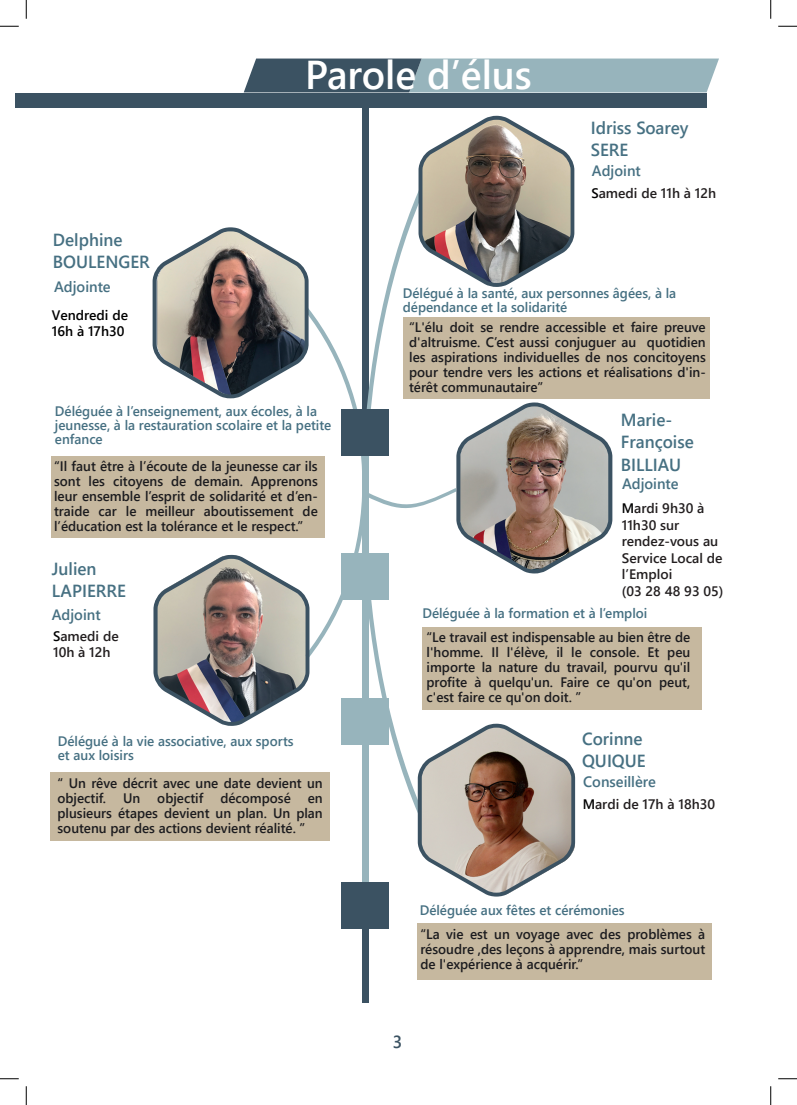
<style>
.page{position:relative;width:797px;height:1105px;background:#fff}
.page>*{position:absolute;margin:0;border:0;box-sizing:border-box;transform-origin:0 0}
.t1{font:600 40.25px "Segoe UI";color:#fff}
.t2{font:600 17.5px/22.5px "Segoe UI";color:#467082}
.t3{font:600 17.5px "Segoe UI";color:#3b5262}
.t4{font:600 15px "Segoe UI";color:#467082}
.t5{font:600 13.75px/15px "Segoe UI";color:#1c1c1f;text-align:justify}
.t6{font:600 13.75px/13.8px "Segoe UI";color:#467082}
.t7{font:600 13.75px/16.5px "Segoe UI";color:#231f20}
.t8{font:600 13.75px/16.5px "Segoe UI";color:#000}
.s1{color:#000}
</style>
<div class="page">
<div style="left:422px;top:627px;width:279px;height:83px;background:#c6b89f"></div>
<div style="left:51px;top:772px;width:279px;height:69px;background:#c6b89f"></div>
<div style="left:362px;top:108px;width:6px;height:321px;background:#3b5262"></div>
<div style="left:16px;top:94px;width:691px;height:14px;background:#3b5262"></div>
<svg style="left:244px;top:59px;width:475px;height:33px;background:#79939e"></svg>
<div style="left:362px;top:878px;width:6px;height:125px;background:#3b5262"></div>
<div style="left:341px;top:882px;width:48px;height:47px;background:#3b5262"></div>
<svg style="left:153px;top:116px;width:459px;height:780px"></svg>
<div style="left:418px;top:923px;width:293px;height:57px;background:#c6b89f"></div>
<div style="left:51px;top:456px;width:273px;height:82px;background:#c6b89f"></div>
<div style="left:403px;top:317px;width:307px;height:82px;background:#c6b89f"></div>
<svg style="left:0;top:25px;width:19px;height:2px"></svg>
<svg style="left:778px;top:25px;width:19px;height:2px"></svg>
<svg style="left:0;top:1078px;width:19px;height:1px"></svg>
<svg style="left:778px;top:1078px;width:19px;height:1px"></svg>
<svg style="left:25px;top:0;width:2px;height:19px"></svg>
<svg style="left:25px;top:1086px;width:2px;height:19px"></svg>
<svg style="left:770px;top:0;width:1px;height:19px"></svg>
<svg style="left:770px;top:1086px;width:1px;height:19px"></svg>
<p class="t2" style="left:53px;top:227px;width:98px">Delphine<br>BOULENGER</p>
<p class="t4" style="left:54px;top:272px;width:58px">Adjointe</p>
<p class="t8" style="left:52px;top:305px;width:78px">Vendredi de<br>16h à 17h30</p>
<h1 class="t1" style="left:305px;top:37px;width:228px">Parole d’élus</h1>
<p class="t2" style="left:591px;top:115px;width:99px">Idriss Soarey<br>SERE</p>
<p class="t4" style="left:592px;top:157px;width:50px">Adjoint</p>
<p class="t7" style="left:591px;top:184px;width:126px"><span class="s1">S</span>amedi de 11h à 12h</p>
<p class="t6" style="left:403px;top:285px;width:275px">Délégué à la santé, aux personnes âgées, à la dépendance et la solidarité</p>
<p class="t5" style="left:409px;top:318px;width:298px">“L'élu doit se rendre accessible et faire preuve d'altruisme. C’est aussi conjuguer au quotidien les aspirations individuelles de nos concitoyens pour tendre vers les actions et réalisations d'in&shy;térêt communautaire”</p>
<p class="t6" style="left:55px;top:403px;width:278px">Déléguée à l’enseignement, aux écoles, à la jeunesse, à la restauration scolaire et la petite enfance</p>
<p class="t5" style="left:54px;top:458px;width:265px">“Il faut être à l’écoute de la jeunesse car ils sont les citoyens de demain. Apprenons leur ensemble l’esprit de solidarité et d’en&shy;traide car le meilleur aboutissement de l’éducation est la tolérance et le respect.”</p>
<p class="t2" style="left:52px;top:556px;width:76px">Julien<br>LAPIERRE</p>
<p class="t4" style="left:52px;top:600px;width:50px">Adjoint</p>
<p class="t7" style="left:53px;top:626px;width:67px"><span class="s1">S</span>amedi de<br>10h à 12h</p>
<p class="t6" style="left:58px;top:733px;width:237px">Délégué à la vie associative, aux sports et aux loisirs</p>
<p class="t5" style="left:58px;top:774px;width:267px">“ Un rêve décrit avec une date devient un objectif. Un objectif décomposé en plusieurs étapes devient un plan. Un plan soutenu par des actions devient réalité. ”</p>
<p class="t2" style="left:621px;top:407px;width:74px">Marie-<br>Françoise<br>BILLIAU</p>
<p class="t4" style="left:622px;top:470px;width:58px">Adjointe</p>
<p class="t7" style="left:622px;top:499px;width:103px"><span class="s1">M</span>ardi 9h30 à<br>11h30 sur rendez-vous au<br>Service Local de l’Emploi<br>(03 28 48 93 05)</p>
<p class="t6" style="left:422px;top:605px;width:226px">Déléguée à la formation et à l’emploi</p>
<p class="t5" style="left:426px;top:629px;width:265px">“Le travail est indispensable au bien être de l'homme. Il l'élève, il le console. Et peu importe la nature du travail, pourvu qu'il profite à quelqu'un. Faire ce qu'on peut, c'est faire ce qu'on doit. ”</p>
<p class="t2" style="left:582px;top:726px;width:65px">Corinne<br>QUIQUE</p>
<p class="t4" style="left:583px;top:767px;width:74px">Conseillère</p>
<p class="t7" style="left:582px;top:795px;width:134px"><span class="s1">M</span>ardi de 17h à 18h30</p>
<p class="t6" style="left:420px;top:903px;width:206px">Déléguée aux fêtes et cérémonies</p>
<p class="t5" style="left:420px;top:925px;width:286px">“La vie est un voyage avec des problèmes à résoudre ,des leçons à apprendre, mais surtout de l'expérience à acquérir.”</p>
<p class="t3" style="left:393px;top:1025px;width:11px">3</p>
</div>
